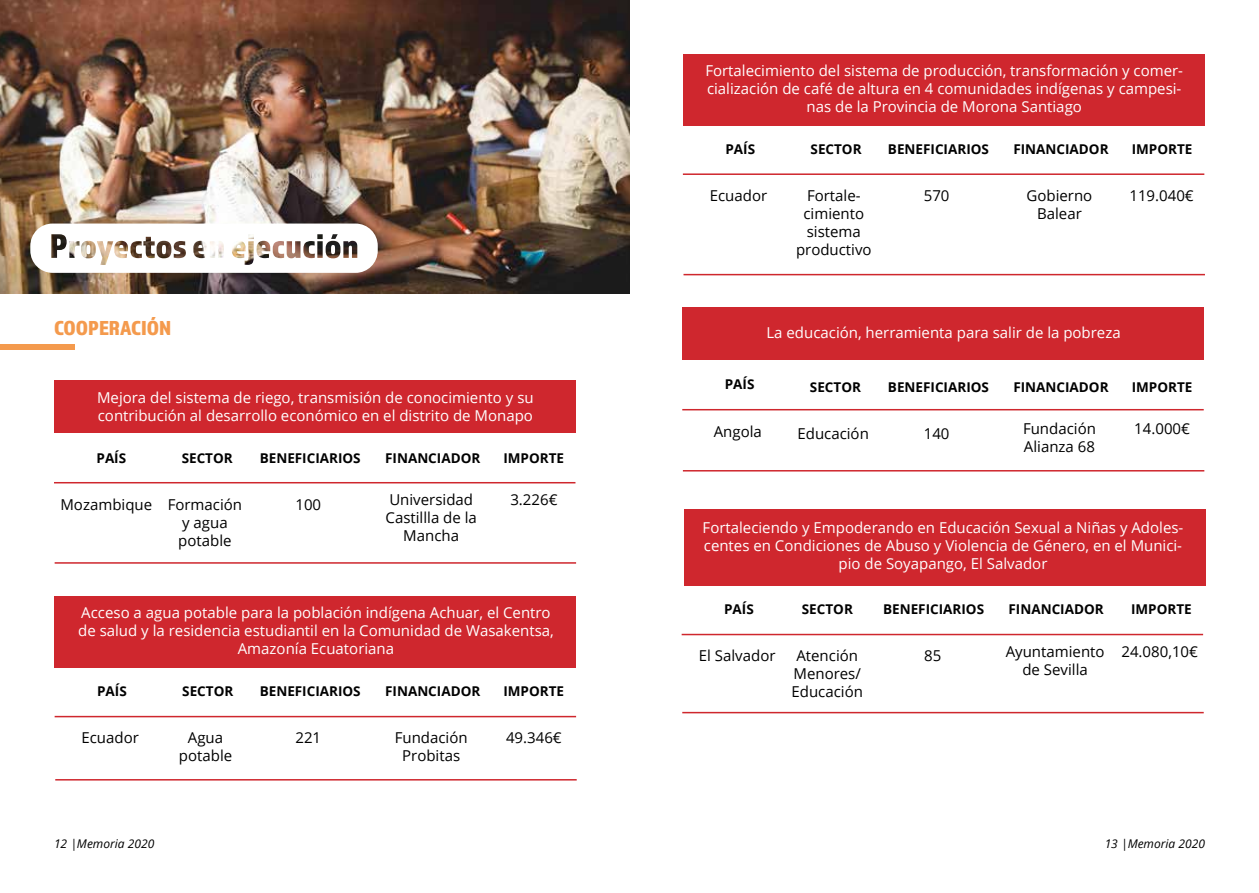
<style>
.page{position:relative;width:1259px;height:893px;background:#fff}
.page>*{position:absolute;margin:0;border:0;box-sizing:border-box;transform-origin:0 0}
.t1{font:21px "Almaq Refined";color:#f49a4d}
.t2{font:15px/18px "Open Sans";color:#fff;text-align:center}
.t3{font:15px/18px "Open Sans";color:#000;text-align:center}
.t4{font:700 13.5px "Open Sans";color:#000}
.t5{font:italic 12px "Open Sans";color:#000}
</style>
<div class="page">
<img style="left:0;top:0;width:629px;height:293px">
<div style="left:30px;top:224px;width:348px;height:49px;background:#fff;border-radius:22px"></div>
<img style="left:51px;top:234px;width:306px;height:24px">
<div style="left:54px;top:381px;width:521px;height:52px;background:#cf272e"></div>
<div style="left:0;top:345px;width:75px;height:5px;background:#f49a4d"></div>
<hr style="left:54px;top:482px;width:521px;height:1px;background:#cf272d">
<hr style="left:55px;top:562px;width:521px;height:2px;background:#cf272d">
<div style="left:55px;top:596px;width:521px;height:72px;background:#cf272e"></div>
<hr style="left:55px;top:716px;width:521px;height:1px;background:#cf272d">
<hr style="left:55px;top:779px;width:522px;height:1px;background:#cf272d">
<div style="left:683px;top:54px;width:521px;height:71px;background:#cf272e"></div>
<hr style="left:683px;top:173px;width:521px;height:2px;background:#cf272d">
<hr style="left:683px;top:274px;width:522px;height:1px;background:#cf272d">
<div style="left:682px;top:308px;width:521px;height:52px;background:#cf272e"></div>
<hr style="left:682px;top:409px;width:521px;height:1px;background:#cf272d">
<hr style="left:683px;top:470px;width:521px;height:1px;background:#cf272d">
<div style="left:684px;top:509px;width:521px;height:76px;background:#cf272e"></div>
<hr style="left:681px;top:634px;width:522px;height:1px;background:#cf272d">
<hr style="left:682px;top:712px;width:521px;height:1px;background:#cf272d">
<h1 class="t1" style="left:54px;top:315px;width:119px">COOPERACIÓN</h1>
<p class="t2" style="left:97px;top:388px;width:438px;text-align:left">Mejora del sistema de riego, transmisión de conocimiento y su contribución al desarrollo económico en el distrito de Monapo</p>
<p class="t4" style="left:97px;top:448px;width:31px">PAÍS</p>
<p class="t3" style="left:60px;top:495px;width:93px">Mozambique</p>
<p class="t4" style="left:182px;top:448px;width:53px">SECTOR</p>
<p class="t3" style="left:168px;top:495px;width:76px">Formación y agua potable</p>
<p class="t4" style="left:260px;top:448px;width:102px">BENEFICIARIOS</p>
<p class="t3" style="left:295px;top:495px;width:27px">100</p>
<p class="t4" style="left:385px;top:448px;width:97px">FINANCIADOR</p>
<p class="t4" style="left:503px;top:448px;width:62px">IMPORTE</p>
<p class="t3" style="left:385px;top:490px;width:93px">Universidad<br>Castillla de la<br>Mancha</p>
<p class="t3" style="left:510px;top:490px;width:49px">3.226€</p>
<p class="t2" style="left:78px;top:604px;width:477px">Acceso a agua potable para la población indígena Achuar, el Centro de salud y la residencia estudiantil en la Comunidad de Wasakentsa,<br>Amazonía Ecuatoriana</p>
<p class="t4" style="left:97px;top:682px;width:31px">PAÍS</p>
<p class="t3" style="left:81px;top:729px;width:59px">Ecuador</p>
<p class="t4" style="left:182px;top:682px;width:53px">SECTOR</p>
<p class="t3" style="left:179px;top:729px;width:55px">Agua potable</p>
<p class="t4" style="left:260px;top:682px;width:102px">BENEFICIARIOS</p>
<p class="t3" style="left:295px;top:729px;width:27px">221</p>
<p class="t4" style="left:385px;top:682px;width:97px">FINANCIADOR</p>
<p class="t4" style="left:503px;top:682px;width:62px">IMPORTE</p>
<p class="t3" style="left:395px;top:729px;width:74px">Fundación<br>Probitas</p>
<p class="t3" style="left:506px;top:729px;width:57px">49.346€</p>
<p class="t2" style="left:705px;top:61px;width:479px">Fortalecimiento del sistema de producción, transformación y comer&shy;cialización de café de altura en 4 comunidades indígenas y campesi&shy;nas de la Provincia de Morona Santiago</p>
<p class="t4" style="left:725px;top:140px;width:31px">PAÍS</p>
<p class="t3" style="left:710px;top:186px;width:59px">Ecuador</p>
<p class="t4" style="left:810px;top:140px;width:53px">SECTOR</p>
<p class="t3" style="left:796px;top:186px;width:77px">Fortale&shy;cimiento sistema productivo</p>
<p class="t4" style="left:888px;top:140px;width:102px">BENEFICIARIOS</p>
<p class="t3" style="left:923px;top:186px;width:27px">570</p>
<p class="t4" style="left:1013px;top:140px;width:97px">FINANCIADOR</p>
<p class="t4" style="left:1131px;top:140px;width:62px">IMPORTE</p>
<p class="t3" style="left:1026px;top:186px;width:67px">Gobierno<br>Balear</p>
<p class="t3" style="left:1129px;top:186px;width:66px">119.040€</p>
<p class="t2" style="left:766px;top:323px;width:356px">La educación, herramienta para salir de la pobreza</p>
<p class="t4" style="left:725px;top:375px;width:31px">PAÍS</p>
<p class="t3" style="left:714px;top:422px;width:50px">Angola</p>
<p class="t4" style="left:810px;top:377px;width:53px">SECTOR</p>
<p class="t3" style="left:797px;top:424px;width:73px">Educación</p>
<p class="t4" style="left:888px;top:377px;width:102px">BENEFICIARIOS</p>
<p class="t3" style="left:923px;top:424px;width:27px">140</p>
<p class="t4" style="left:1013px;top:377px;width:97px">FINANCIADOR</p>
<p class="t4" style="left:1131px;top:377px;width:62px">IMPORTE</p>
<p class="t3" style="left:1023px;top:419px;width:74px;text-align:left">Fundación<br>Alianza 68</p>
<p class="t3" style="left:1134px;top:419px;width:57px">14.000€</p>
<p class="t2" style="left:702px;top:518px;width:482px">Fortaleciendo y Empoderando en Educación Sexual a Niñas y Adoles&shy;centes en Condiciones de Abuso y Violencia de Género, en el Munici&shy;pio de Soyapango, El Salvador</p>
<p class="t4" style="left:724px;top:600px;width:31px">PAÍS</p>
<p class="t3" style="left:699px;top:647px;width:78px">El Salvador</p>
<p class="t4" style="left:802px;top:600px;width:53px">SECTOR</p>
<p class="t3" style="left:791px;top:647px;width:73px">Atención<br>Menores/<br>Educación</p>
<p class="t4" style="left:883px;top:600px;width:102px">BENEFICIARIOS</p>
<p class="t3" style="left:924px;top:647px;width:19px">85</p>
<p class="t4" style="left:1008px;top:600px;width:97px">FINANCIADOR</p>
<p class="t4" style="left:1131px;top:600px;width:62px">IMPORTE</p>
<p class="t3" style="left:1005px;top:642px;width:100px">Ayuntamiento de Sevilla</p>
<p class="t3" style="left:1121px;top:642px;width:78px">24.080,10€</p>
<p class="t5" style="left:54px;top:836px;width:102px">12 |Memoria 2020</p>
<p class="t5" style="left:1104px;top:836px;width:102px">13 |Memoria 2020</p>
</div>
